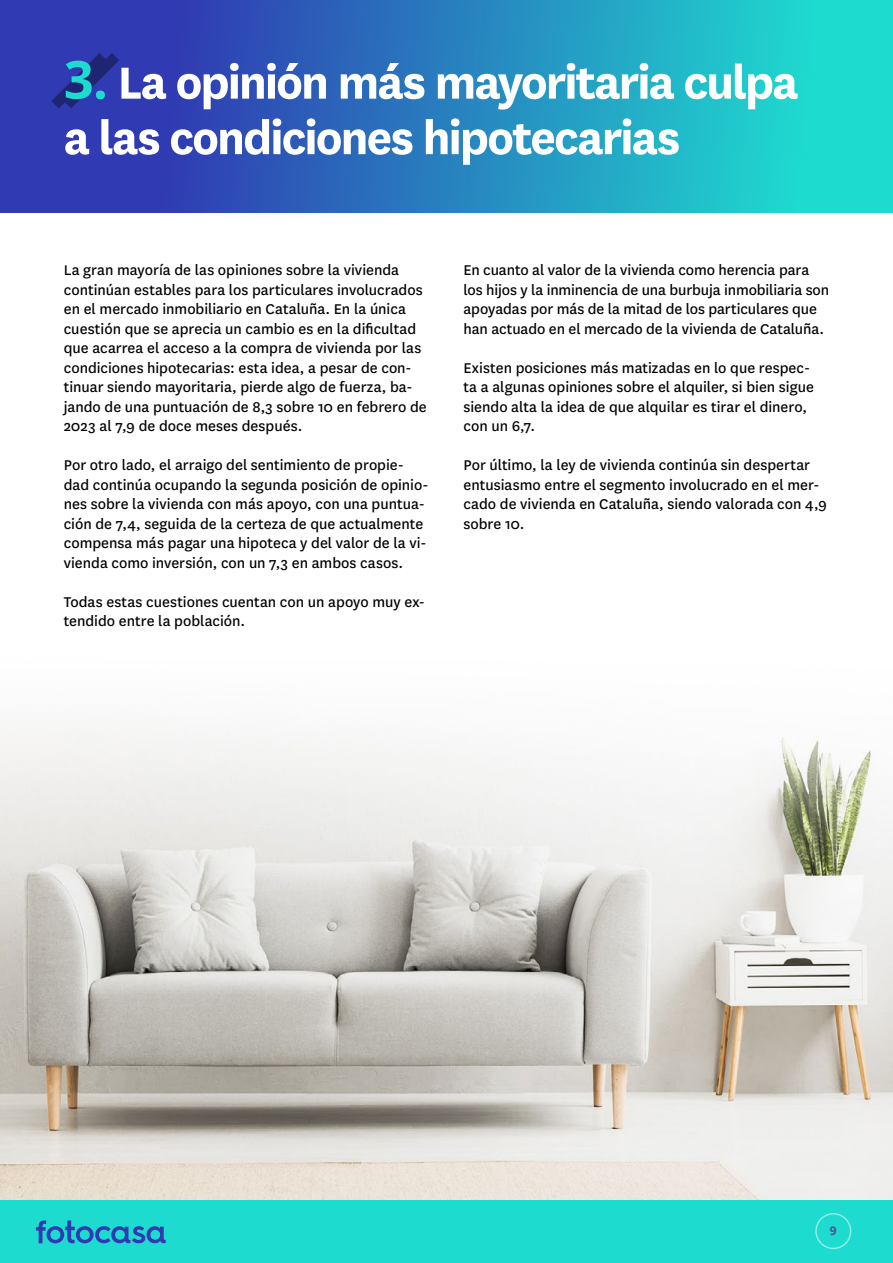
<style>
.page{position:relative;width:893px;height:1263px;background:#fff}
.page>*{position:absolute;margin:0;border:0;box-sizing:border-box;transform-origin:0 0}
.t1{font:700 52.5px/55.5px "National";letter-spacing:-.04em;color:#fff}
.t2{font:16.5px/19.5px "National";color:#000}
.t3{font:700 12px "Open Sans";color:#4c518f}
.s1{font-family:"Open Sans";color:#1edbcf}
</style>
<div class="page">
<div style="left:0;top:1199px;width:893px;height:64px;background:#1edbcf"></div>
<svg style="left:0;top:0;width:893px;height:213px;background:#2785bf"></svg>
<svg style="left:36px;top:1220px;width:130px;height:23px"></svg>
<div style="left:815px;top:1213px;width:36px;height:36px;border:2px solid #8eede7;border-radius:50%"></div>
<img style="left:0;top:725px;width:893px;height:474px">
<svg style="left:40px;top:42px;width:90px;height:77px;background:#2c35a5"></svg>
<h1 class="t1" style="left:64px;top:51px;width:736px"><span class="s1">3.</span> La opinión más mayoritaria culpa a las condiciones hipotecarias</h1>
<p class="t2" style="left:64px;top:259px;width:364px">La gran mayoría de las opiniones sobre la vivienda continúan estables para los particulares involucrados en el mercado inmobiliario en Cataluña. En la única cuestión que se aprecia un cambio es en la dificultad que acarrea el acceso a la compra de vivienda por las condiciones hipotecarias: esta idea, a pesar de con&shy;tinuar siendo mayoritaria, pierde algo de fuerza, ba&shy;jando de una puntuación de 8,3 sobre 10 en febrero de 2023 al 7,9 de doce meses después.</p>
<p class="t2" style="left:64px;top:454px;width:366px">Por otro lado, el arraigo del sentimiento de propie&shy;dad continúa ocupando la segunda posición de opinio&shy;nes sobre la vivienda con más apoyo, con una puntua&shy;ción de 7,4, seguida de la certeza de que actualmente compensa más pagar una hipoteca y del valor de la vi&shy;vienda como inversión, con un 7,3 en ambos casos.</p>
<p class="t2" style="left:64px;top:591px;width:363px">Todas estas cuestiones cuentan con un apoyo muy ex&shy;tendido entre la población.</p>
<p class="t2" style="left:463px;top:259px;width:367px">En cuanto al valor de la vivienda como herencia para los hijos y la inminencia de una burbuja inmobiliaria son apoyadas por más de la mitad de los particulares que han actuado en el mercado de la vivienda de Cataluña.</p>
<p class="t2" style="left:463px;top:357px;width:352px">Existen posiciones más matizadas en lo que respec&shy;ta a algunas opiniones sobre el alquiler, si bien sigue siendo alta la idea de que alquilar es tirar el dinero, con un 6,7.</p>
<p class="t2" style="left:463px;top:454px;width:365px">Por último, la ley de vivienda continúa sin despertar entusiasmo entre el segmento involucrado en el mer&shy;cado de vivienda en Cataluña, siendo valorada con 4,9 sobre 10.</p>
<p class="t3" style="left:830px;top:1222px;width:8px">9</p>
</div>
